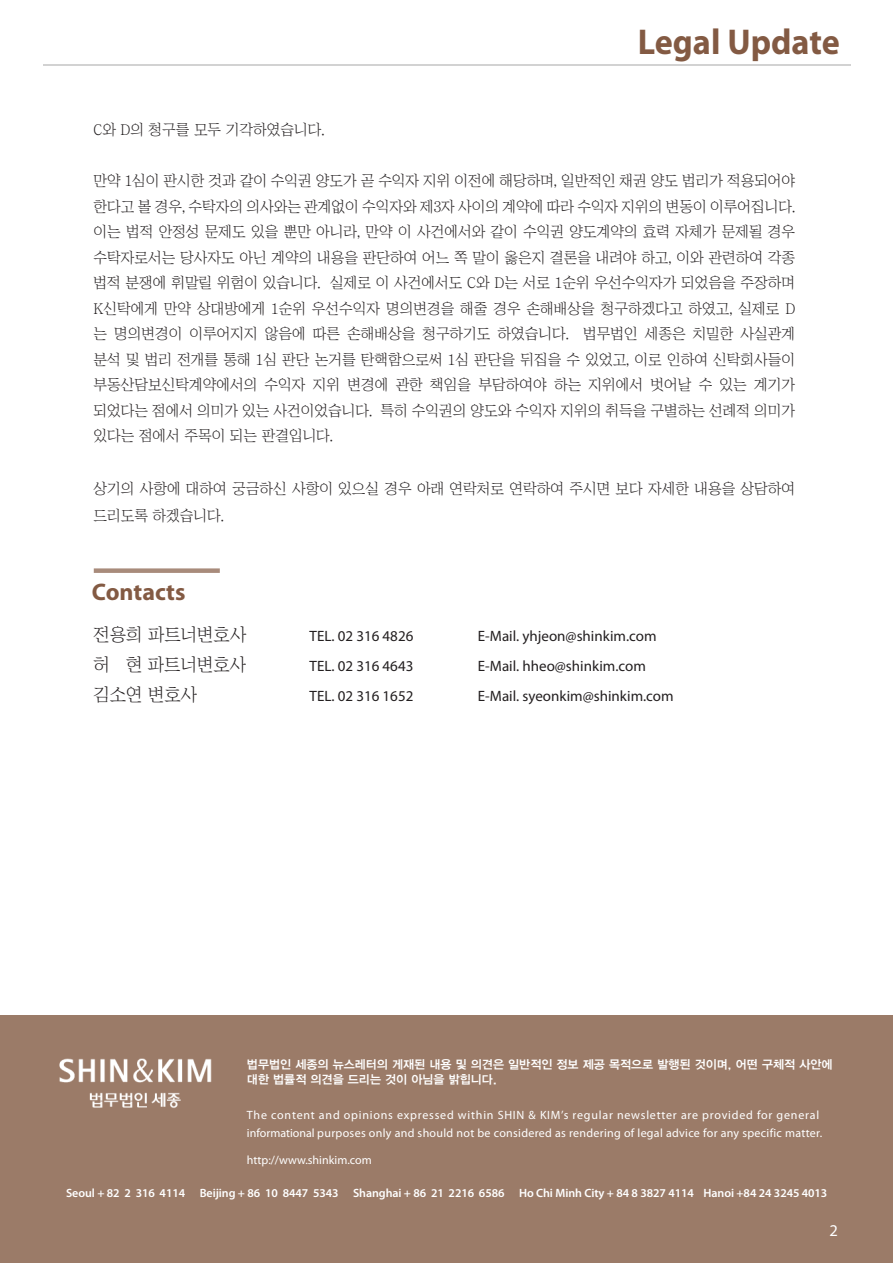
<style>
.page{position:relative;width:893px;height:1263px;background:#fff}
.page>*{position:absolute;margin:0;border:0;box-sizing:border-box;transform-origin:0 0}
.t1{font:700 36px "Myriad Pro";color:#835a43;scale:.95 1}
.t2{font:700 24px "Myriad Pro";color:#835a43}
.t3{font:18px "Chosunilbo NM";color:#231f20}
.t4{font:16.5px "Myriad Pro";color:#fff}
.t5{font:15px/25.5px "Chosunilbo NM";color:#231f20;text-align:justify}
.t6{font:15px "Myriad Pro";color:#231f20}
.t7{font:12px/18px "Myriad Pro";letter-spacing:.025em;color:#fff}
.t8{font:600 12px "Myriad Pro";letter-spacing:-.005em;color:#fff}
.t9{font:12px/15px "YDVYGO34";color:#fff}
.t10{font:12px "Myriad Pro";color:#fff}
</style>
<div class="page">
<div style="left:0;top:1015px;width:893px;height:248px;background:#9b7b68"></div>
<hr style="left:43px;top:64px;width:808px;height:1px;background:#d2d2d2">
<img style="left:59px;top:1058px;width:153px;height:50px">
<div style="left:94px;top:568px;width:126px;height:5px;background:#a88b7b"></div>
<h1 class="t1" style="left:638px;top:18px;width:214px">Legal Update</h1>
<p class="t5" style="left:94px;top:117px;width:232px">C와 D의 청구를 모두 기각하였습니다.</p>
<p class="t5" style="left:94px;top:168px;width:703px">만약 1심이 판시한 것과 같이 수익권 양도가 곧 수익자 지위 이전에 해당하며, 일반적인 채권 양도 법리가 적용되어야 한다고 볼 경우, 수탁자의 의사와는 관계없이 수익자와 제3자 사이의 계약에 따라 수익자 지위의 변동이 이루어집니다. 이는 법적 안정성 문제도 있을 뿐만 아니라, 만약 이 사건에서와 같이 수익권 양도계약의 효력 자체가 문제될 경우 수탁자로서는 당사자도 아닌 계약의 내용을 판단하여 어느 쪽 말이 옳은지 결론을 내려야 하고, 이와 관련하여 각종 법적 분쟁에 휘말릴 위험이 있습니다. 실제로 이 사건에서도 C와 D는 서로 1순위 우선수익자가 되었음을 주장하며 K신탁에게 만약 상대방에게 1순위 우선수익자 명의변경을 해줄 경우 손해배상을 청구하겠다고 하였고, 실제로 D 는 명의변경이 이루어지지 않음에 따른 손해배상을 청구하기도 하였습니다. 법무법인 세종은 치밀한 사실관계 분석 및 법리 전개를 통해 1심 판단 논거를 탄핵함으로써 1심 판단을 뒤집을 수 있었고, 이로 인하여 신탁회사들이 부동산담보신탁계약에서의 수익자 지위 변경에 관한 책임을 부담하여야 하는 지위에서 벗어날 수 있는 계기가 되었다는 점에서 의미가 있는 사건이었습니다. 특히 수익권의 양도와 수익자 지위의 취득을 구별하는 선례적 의미가 있다는 점에서 주목이 되는 판결입니다.</p>
<p class="t5" style="left:94px;top:475px;width:703px;line-height:27px">상기의 사항에 대하여 궁금하신 사항이 있으실 경우 아래 연락처로 연락하여 주시면 보다 자세한 내용을 상담하여 드리도록 하겠습니다.</p>
<p class="t2" style="left:92px;top:576px;width:95px">Contacts</p>
<p class="t3" style="left:94px;top:625px;width:154px">전용희 파트너변호사</p>
<p class="t6" style="left:310px;top:626px;width:105px">TEL. 02 316 4826</p>
<p class="t6" style="left:478px;top:626px;width:180px">E-Mail. yhjeon@shinkim.com</p>
<p class="t3" style="left:94px;top:655px;width:154px">허 현 파트너변호사</p>
<p class="t6" style="left:310px;top:656px;width:105px">TEL. 02 316 4643</p>
<p class="t6" style="left:478px;top:656px;width:169px">E-Mail. hheo@shinkim.com</p>
<p class="t3" style="left:94px;top:685px;width:105px">김소연 변호사</p>
<p class="t6" style="left:310px;top:686px;width:105px">TEL. 02 316 1652</p>
<p class="t6" style="left:478px;top:686px;width:197px">E-Mail. syeonkim@shinkim.com</p>
<p class="t9" style="left:247px;top:1056px;width:587px">법무법인 세종의 뉴스레터의 게재된 내용 및 의견은 일반적인 정보 제공 목적으로 발행된 것이며, 어떤 구체적 사안에 대한 법률적 의견을 드리는 것이 아님을 밝힙니다.</p>
<p class="t7" style="left:247px;top:1105px;width:577px">The content and opinions expressed within SHIN &amp; KIM’s regular newsletter are provided for general informational purposes only and should not be considered as rendering of legal advice for any specific matter.</p>
<p class="t10" style="left:247px;top:1152px;width:126px">http://www.shinkim.com</p>
<p class="t8" style="left:66px;top:1185px;width:763px">Seoul + 82 2 316 4114 Beijing + 86 10 8447 5343 Shanghai + 86 21 2216 6586 Ho Chi Minh City + 84 8 3827 4114 Hanoi +84 24 3245 4013</p>
<p class="t4" style="left:830px;top:1221px;width:10px">2</p>
</div>
